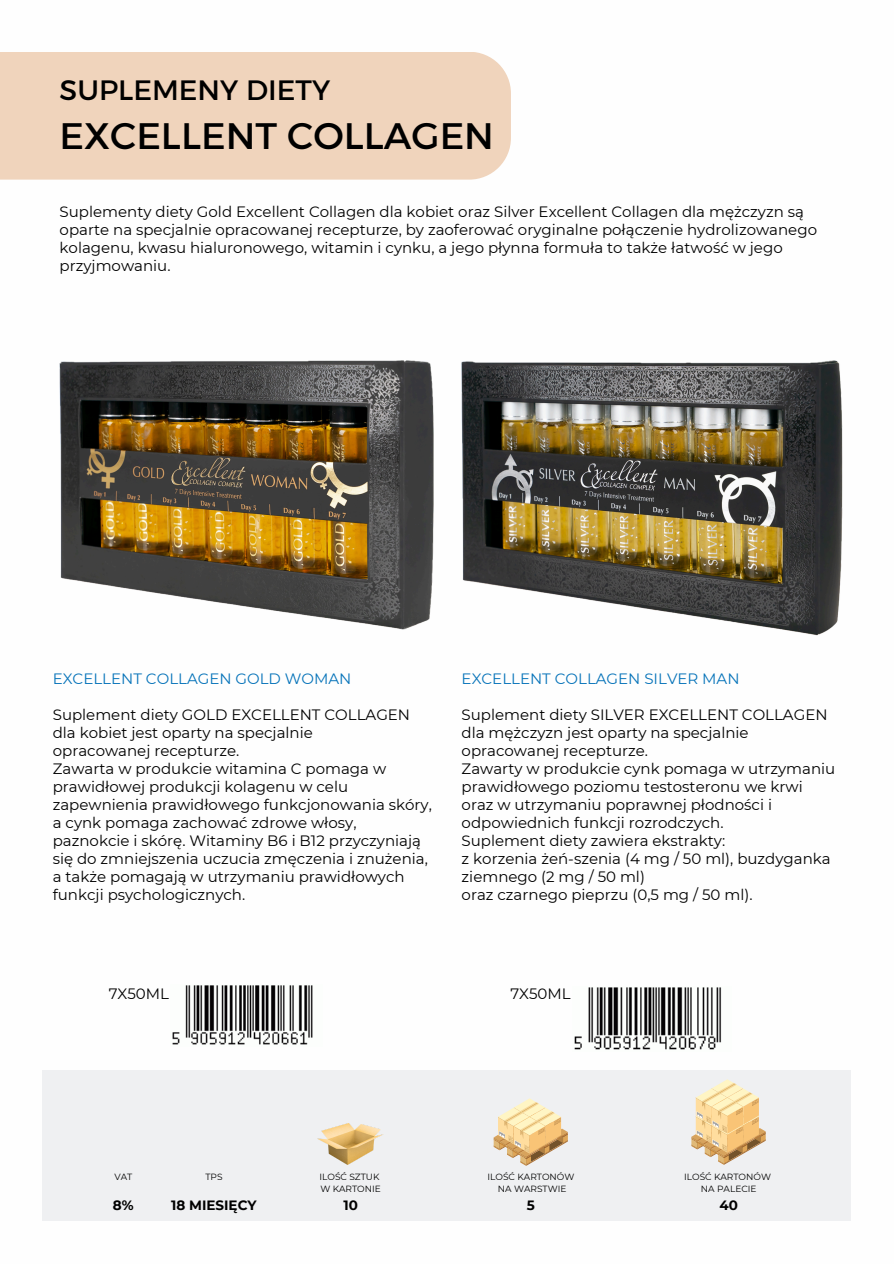
<style>
.page{position:relative;width:894px;height:1264px;background:#fff}
.page>*{position:absolute;margin:0;border:0;box-sizing:border-box;transform-origin:0 0}
.t1{font:37.5px "Kief Montaser Regular";color:#000}
.t2{font:28.5px "Kief Montaser Regular";color:#000}
.t3{font:15px/18px "Montserrat";color:#000}
.t4{font:15px "Montserrat";color:#0673b9}
.t5{font:700 13.5px "Montserrat";color:#000}
.t6{font:9px "Montserrat";color:#000}
</style>
<div class="page">
<div style="left:0;top:52px;width:511px;height:128px;background:#f0d4bc"></div>
<img style="left:60px;top:361px;width:373px;height:269px">
<img style="left:461px;top:361px;width:381px;height:274px">
<img style="left:172px;top:985px;width:141px;height:60px">
<img style="left:574px;top:987px;width:148px;height:63px">
<div style="left:43px;top:1070px;width:807px;height:150px;background:#eff0f2"></div>
<svg style="left:691px;top:1079px;width:74px;height:85px"></svg>
<svg style="left:493px;top:1098px;width:74px;height:67px"></svg>
<img style="left:317px;top:1123px;width:66px;height:41px">
<h2 class="t2" style="left:60px;top:73px;width:272px">SUPLEMENY DIETY</h2>
<h2 class="t1" style="left:60px;top:112px;width:436px">EXCELLENT COLLAGEN</h2>
<p class="t3" style="left:60px;top:203px;width:758px">Suplementy diety Gold Excellent Collagen dla kobiet oraz Silver Excellent Collagen dla mężczyzn są oparte na specjalnie opracowanej recepturze, by zaoferować oryginalne połączenie hydrolizowanego kolagenu, kwasu hialuronowego, witamin i cynku, a jego płynna formuła to także łatwość w jego przyjmowaniu.</p>
<p class="t4" style="left:53px;top:669px;width:300px">EXCELLENT COLLAGEN GOLD WOMAN</p>
<p class="t3" style="left:53px;top:705px;width:380px">Suplement diety GOLD EXCELLENT COLLAGEN dla kobiet jest oparty na specjalnie<br>opracowanej recepturze.<br>Zawarta w produkcie witamina C pomaga w prawidłowej produkcji kolagenu w celu zapewnienia prawidłowego funkcjonowania skóry, a cynk pomaga zachować zdrowe włosy, paznokcie i skórę. Witaminy B6 i B12 przyczyniają się do zmniejszenia uczucia zmęczenia i znużenia, a także pomagają w utrzymaniu prawidłowych funkcji psychologicznych.</p>
<p class="t4" style="left:461px;top:669px;width:279px">EXCELLENT COLLAGEN SILVER MAN</p>
<p class="t3" style="left:461px;top:705px;width:375px">Suplement diety SILVER EXCELLENT COLLAGEN dla mężczyzn jest oparty na specjalnie opracowanej recepturze.<br>Zawarty w produkcie cynk pomaga w utrzymaniu prawidłowego poziomu testosteronu we krwi oraz w utrzymaniu poprawnej płodności i odpowiednich funkcji rozrodczych.<br>Suplement diety zawiera ekstrakty:<br>z korzenia żeń-szenia (4 mg / 50 ml), buzdyganka ziemnego (2 mg / 50 ml)<br>oraz czarnego pieprzu (0,5 mg / 50 ml).</p>
<p class="t3" style="left:109px;top:984px;width:62px">7X50ML</p>
<h2 class="t3" style="left:510px;top:984px;width:62px">7X50ML</h2>
<h5 class="t6" style="left:114px;top:1171px;width:19px">VAT</h5>
<p class="t6" style="left:205px;top:1171px;width:19px">TPS</p>
<h4 class="t6" style="left:319px;top:1171px;width:61px">ILOŚĆ SZTUK</h4>
<p class="t6" style="left:320px;top:1183px;width:62px">W KARTONIE</p>
<p class="t6" style="left:487px;top:1171px;width:88px">ILOŚĆ KARTONÓW</p>
<p class="t6" style="left:497px;top:1183px;width:70px">NA WARSTWIE</p>
<p class="t6" style="left:684px;top:1171px;width:88px">ILOŚĆ KARTONÓW</p>
<p class="t6" style="left:700px;top:1183px;width:57px">NA PALECIE</p>
<p class="t5" style="left:113px;top:1196px;width:22px">8%</p>
<p class="t5" style="left:171px;top:1196px;width:87px">18 MIESIĘCY</p>
<p class="t5" style="left:343px;top:1196px;width:16px">10</p>
<p class="t5" style="left:527px;top:1196px;width:10px">5</p>
<p class="t5" style="left:719px;top:1196px;width:20px">40</p>
</div>
